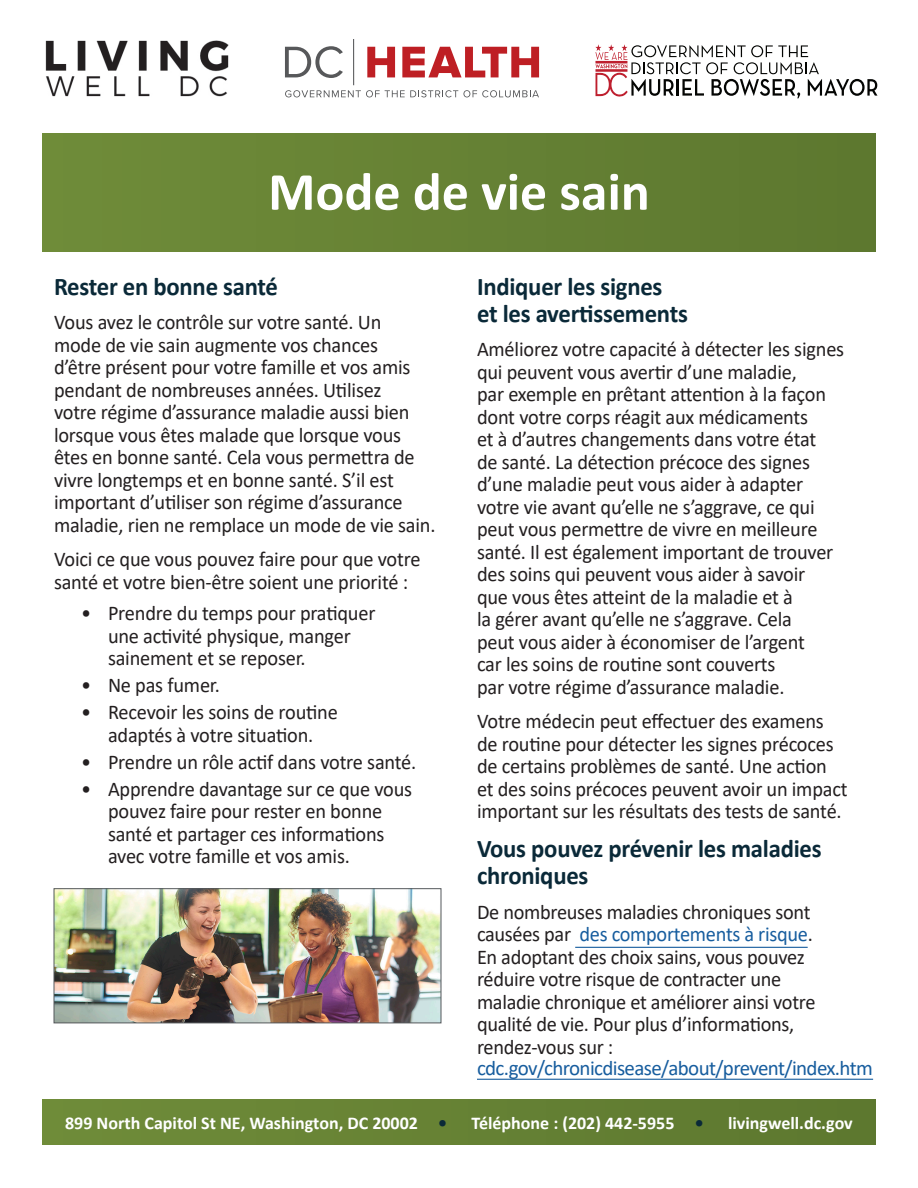
<style>
.page{position:relative;width:918px;height:1188px;background:#fff}
.page>*{position:absolute;margin:0;border:0;box-sizing:border-box;transform-origin:0 0}
.t1{font:700 54px "Calibri";color:#fff}
.t2{font:700 25.5px/27px "Calibri";letter-spacing:-.01em;color:#0a2938}
.body{font:21px/22.5px "Calibri";letter-spacing:-.01em;color:#231f20}
.body-lsa{font:21px/22.5px "Calibri";letter-spacing:-.01em;color:#231f20}
.body-2{font:21px "Calibri";letter-spacing:-.03em;color:#175d9e}
.t3{font:700 18px "Calibri";color:#fff}
.s1{color:#175d9e}
.s2{color:#0a2938}
</style>
<div class="page">
<div style="left:43px;top:1100px;width:832px;height:44px;background:#668234"></div>
<div style="left:43px;top:133px;width:832px;height:119px;background:#668234"></div>
<hr style="left:575px;top:947px;width:233px;height:1px;background:#175d9e">
<img style="left:56px;top:890px;width:383px;height:131px">
<div style="left:54px;top:888px;width:387px;height:135px;border:1px solid #55595c"></div>
<hr style="left:477px;top:1079px;width:396px;height:1px;background:#175d9e">
<img style="left:45px;top:40px;width:184px;height:57px">
<svg style="left:285px;top:46px;width:58px;height:32px"></svg>
<svg style="left:367px;top:47px;width:28px;height:30px"></svg>
<svg style="left:402px;top:47px;width:137px;height:30px"></svg>
<hr style="left:353px;top:39px;width:1px;height:46px;background:#57585a">
<svg style="left:285px;top:90px;width:254px;height:7px"></svg>
<svg style="left:595px;top:44px;width:282px;height:54px"></svg>
<p class="t1" style="left:268px;top:154px;width:383px">Mode de vie sain</p>
<h1 class="t2" style="left:54px;top:273px;width:226px">Rester en bonne santé</h1>
<p class="body" style="left:54px;top:311px;width:383px">Vous avez le contrôle sur votre santé. Un<br>mode de vie sain augmente vos chances<br>d’être présent pour votre famille et vos amis pendant de nombreuses années. Utilisez<br>votre régime d’assurance maladie aussi bien lorsque vous êtes malade que lorsque vous êtes en bonne santé. Cela vous permettra de vivre longtemps et en bonne santé. S’il est important d’utiliser son régime d’assurance maladie, rien ne remplace un mode de vie sain.</p>
<p class="body-lsa" style="left:54px;top:548px;width:368px">Voici ce que vous pouvez faire pour que votre santé et votre bien-être soient une priorité :</p>
<p class="body" style="left:108px;top:602px;width:269px;text-indent:-27px">• Prendre du temps pour pratiquer une activité physique, manger sainement et se reposer.</p>
<p class="body" style="left:81px;top:674px;width:140px">• Ne pas fumer.</p>
<p class="body" style="left:81px;top:701px;width:258px;text-align:center">• Recevoir les soins de routine adaptés à votre situation.</p>
<p class="body" style="left:81px;top:750px;width:337px">• Prendre un rôle actif dans votre santé.</p>
<p class="body" style="left:108px;top:777px;width:306px;text-indent:-27px">• Apprendre davantage sur ce que vous pouvez faire pour rester en bonne santé et partager ces informations avec votre famille et vos amis.</p>
<h1 class="t2" style="left:477px;top:273px;width:212px">Indiquer les signes et les avertissements</h1>
<p class="body" style="left:477px;top:338px;width:369px">Améliorez votre capacité à détecter les signes qui peuvent vous avertir d’une maladie,<br>par exemple en prêtant attention à la façon dont votre corps réagit aux médicaments<br>et à d’autres changements dans votre état<br>de santé. La détection précoce des signes d’une maladie peut vous aider à adapter votre vie avant qu’elle ne s’aggrave, ce qui peut vous permettre de vivre en meilleure santé. Il est également important de trouver des soins qui peuvent vous aider à savoir<br>que vous êtes atteint de la maladie et à<br>la gérer avant qu’elle ne s’aggrave. Cela<br>peut vous aider à économiser de l’argent<br>car les soins de routine sont couverts<br>par votre régime d’assurance maladie.</p>
<p class="body" style="left:477px;top:710px;width:372px">Votre médecin peut effectuer des examens de routine pour détecter les signes précoces de certains problèmes de santé. Une action et des soins précoces peuvent avoir un impact important sur les résultats des tests de santé.</p>
<h1 class="t2" style="left:477px;top:835px;width:346px">Vous pouvez prévenir les maladies chroniques</h1>
<p class="body" style="left:477px;top:900px;width:340px">De nombreuses maladies chroniques sont causées par <span class="s1">des comportements à risque</span>.<br>En adoptant des choix sains, vous pouvez réduire votre risque de contracter une maladie chronique et améliorer ainsi votre qualité de vie. Pour plus d’informations, rendez-vous sur :</p>
<p class="body-2" style="left:477px;top:1053px;width:398px">cdc.gov/chronicdisease/about/prevent/index.htm</p>
<p class="t3" style="left:65px;top:1110px;width:384px">899 North Capitol St NE, Washington, DC 20002 <span class="s2">•</span></p>
<p class="t3" style="left:472px;top:1110px;width:234px">Téléphone : (202) 442-5955 <span class="s2">•</span></p>
<p class="t3" style="left:728px;top:1110px;width:126px">livingwell.dc.gov</p>
</div>
